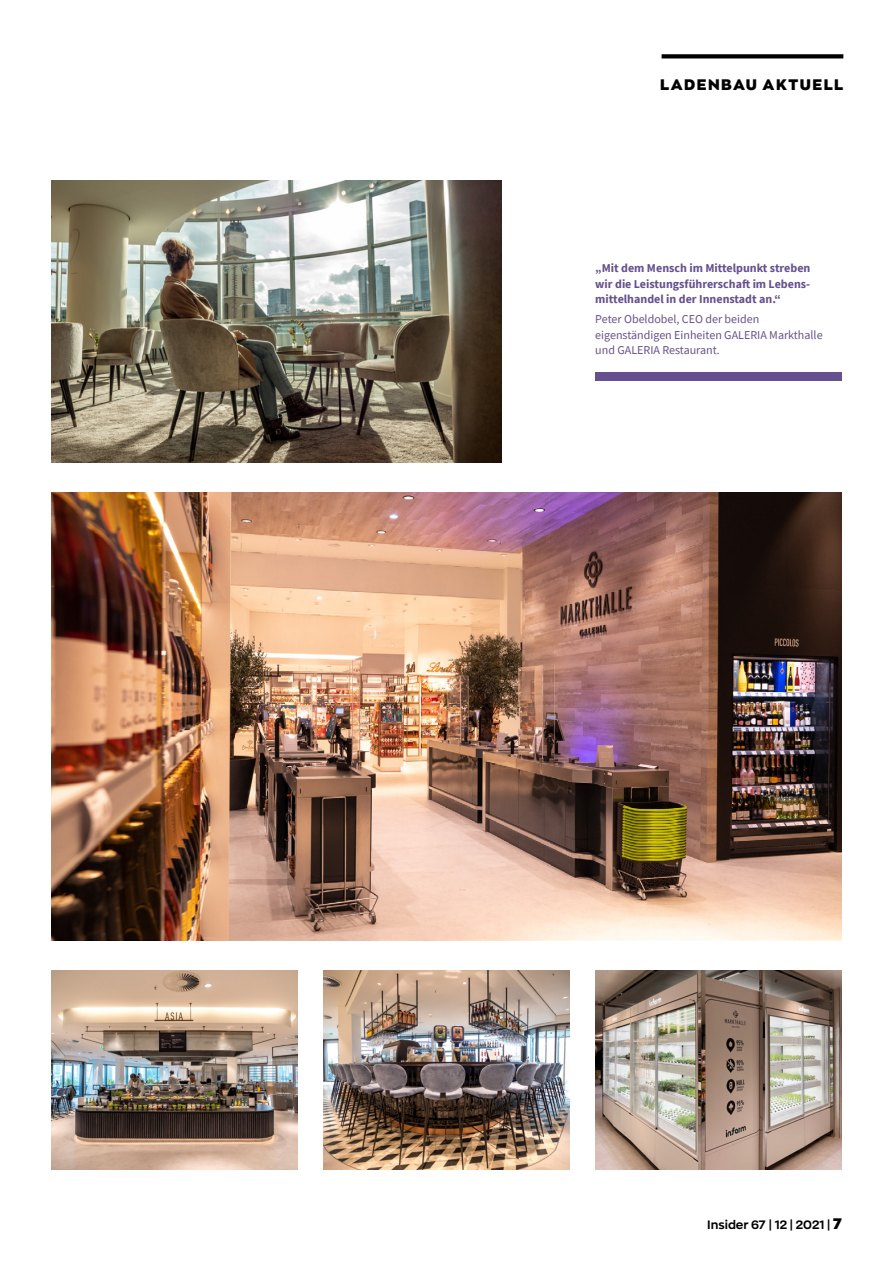
<style>
.page{position:relative;width:893px;height:1263px;background:#fff}
.page>*{position:absolute;margin:0;border:0;box-sizing:border-box;transform-origin:0 0}
.t1{font:900 15px "Zona Pro";letter-spacing:.1em;color:#000}
.Source__8_10_4_BU{font:700 12px/15.6px "Source Sans Pro";color:#67508f;text-align:justify}
.Source__8_10_4_BU-2{font:12px/15.6px "Source Sans Pro";color:#67508f}
.t2{font:700 12px "Zona Pro";color:#000}
.s1{font-weight:900;font-size:15px}
</style>
<div class="page">
<svg style="left:662px;top:54px;width:181px;height:4px"></svg>
<img style="left:51px;top:492px;width:791px;height:449px">
<img style="left:51px;top:180px;width:451px;height:282px">
<img style="left:51px;top:971px;width:247px;height:199px">
<img style="left:595px;top:971px;width:247px;height:199px">
<div style="left:595px;top:372px;width:247px;height:9px;background:#67508f"></div>
<img style="left:323px;top:971px;width:247px;height:199px">
<p class="t1" style="left:660px;top:75px;width:185px">LADENBAU AKTUELL</p>
<p class="Source__8_10_4_BU" style="left:595px;top:260px;width:217px">„Mit dem Mensch im Mittelpunkt streben wir die Leistungsführerschaft im Lebens&shy;mittelhandel in der Innenstadt an.“</p>
<p class="Source__8_10_4_BU-2" style="left:595px;top:311px;width:229px">Peter Obeldobel, CEO der beiden eigenständigen Einheiten GALERIA Markthalle und GALERIA Restaurant.</p>
<p class="t2" style="left:707px;top:1216px;width:136px">Insider 67 | 12 | 2021 | <span class="s1">7</span></p>
</div>
